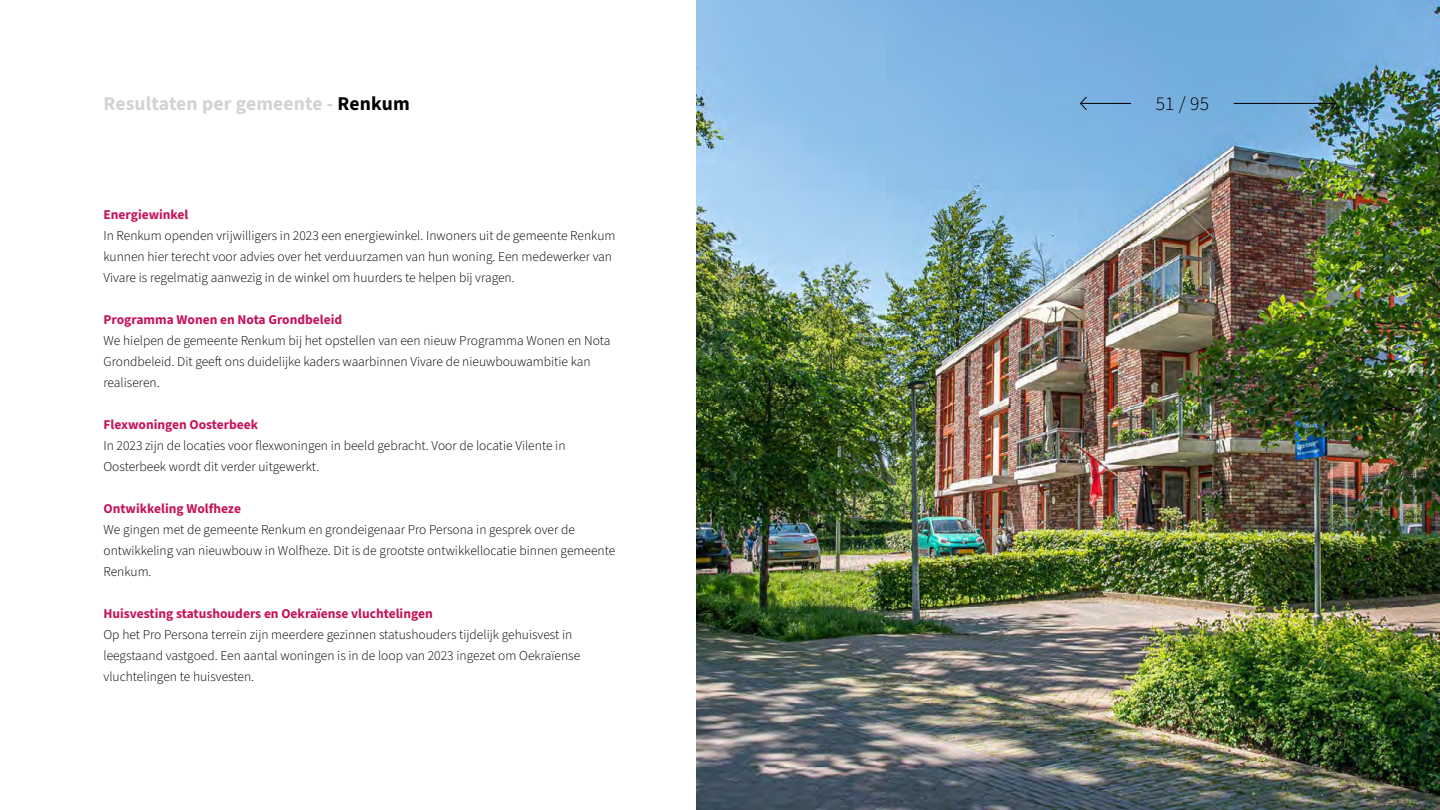
<style>
.page{position:relative;width:1440px;height:810px;background:#fff}
.page>*{position:absolute;margin:0;border:0;box-sizing:border-box;transform-origin:0 0}
.t1{font:700 19.5px "Source Sans 3";letter-spacing:.01em;color:#d1d3d4}
.t2{font:300 19.5px "Source Sans 3";color:#000}
.t3{font:300 13.5px/21px "Source Sans 3";color:#000}
.t4{font:700 13.5px "Source Sans 3";color:#c5145a}
.s1{color:#000}
</style>
<div class="page">
<img style="left:696px;top:0;width:744px;height:810px">
<svg style="left:1233px;top:96px;width:104px;height:15px;background:#6193b1"></svg>
<svg style="left:1079px;top:96px;width:53px;height:15px"></svg>
<h1 class="t1" style="left:104px;top:90px;width:308px">Resultaten per gemeente - <span class="s1">Renkum</span></h1>
<p class="t4" style="left:104px;top:206px;width:86px">Energiewinkel</p>
<p class="t3" style="left:104px;top:225px;width:513px">In Renkum openden vrijwilligers in 2023 een energiewinkel. Inwoners uit de gemeente Renkum kunnen hier terecht voor advies over het verduurzamen van hun woning. Een medewerker van<br>Vivare is regelmatig aanwezig in de winkel om huurders te helpen bij vragen.</p>
<p class="t4" style="left:104px;top:311px;width:240px">Programma Wonen en Nota Grondbeleid</p>
<p class="t3" style="left:104px;top:330px;width:508px">We hielpen de gemeente Renkum bij het opstellen van een nieuw Programma Wonen en Nota<br>Grondbeleid. Dit geeft ons duidelijke kaders waarbinnen Vivare de nieuwbouwambitie kan realiseren.</p>
<p class="t4" style="left:104px;top:416px;width:156px">Flexwoningen Oosterbeek</p>
<p class="t3" style="left:104px;top:435px;width:464px">In 2023 zijn de locaties voor flexwoningen in beeld gebracht. Voor de locatie Vilente in<br>Oosterbeek wordt dit verder uitgewerkt.</p>
<p class="t4" style="left:104px;top:500px;width:139px">Ontwikkeling Wolfheze</p>
<p class="t3" style="left:104px;top:519px;width:513px">We gingen met de gemeente Renkum en grondeigenaar Pro Persona in gesprek over de ontwikkeling van nieuwbouw in Wolfheze. Dit is de grootste ontwikkellocatie binnen gemeente<br>Renkum.</p>
<p class="t4" style="left:104px;top:605px;width:331px">Huisvesting statushouders en Oekraïense vluchtelingen</p>
<p class="t3" style="left:104px;top:625px;width:478px">Op het Pro Persona terrein zijn meerdere gezinnen statushouders tijdelijk gehuisvest in leegstaand vastgoed. Een aantal woningen is in de loop van 2023 ingezet om Oekraïense vluchtelingen te huisvesten.</p>
<h1 class="t2" style="left:1156px;top:90px;width:55px">51 / 95</h1>
</div>
